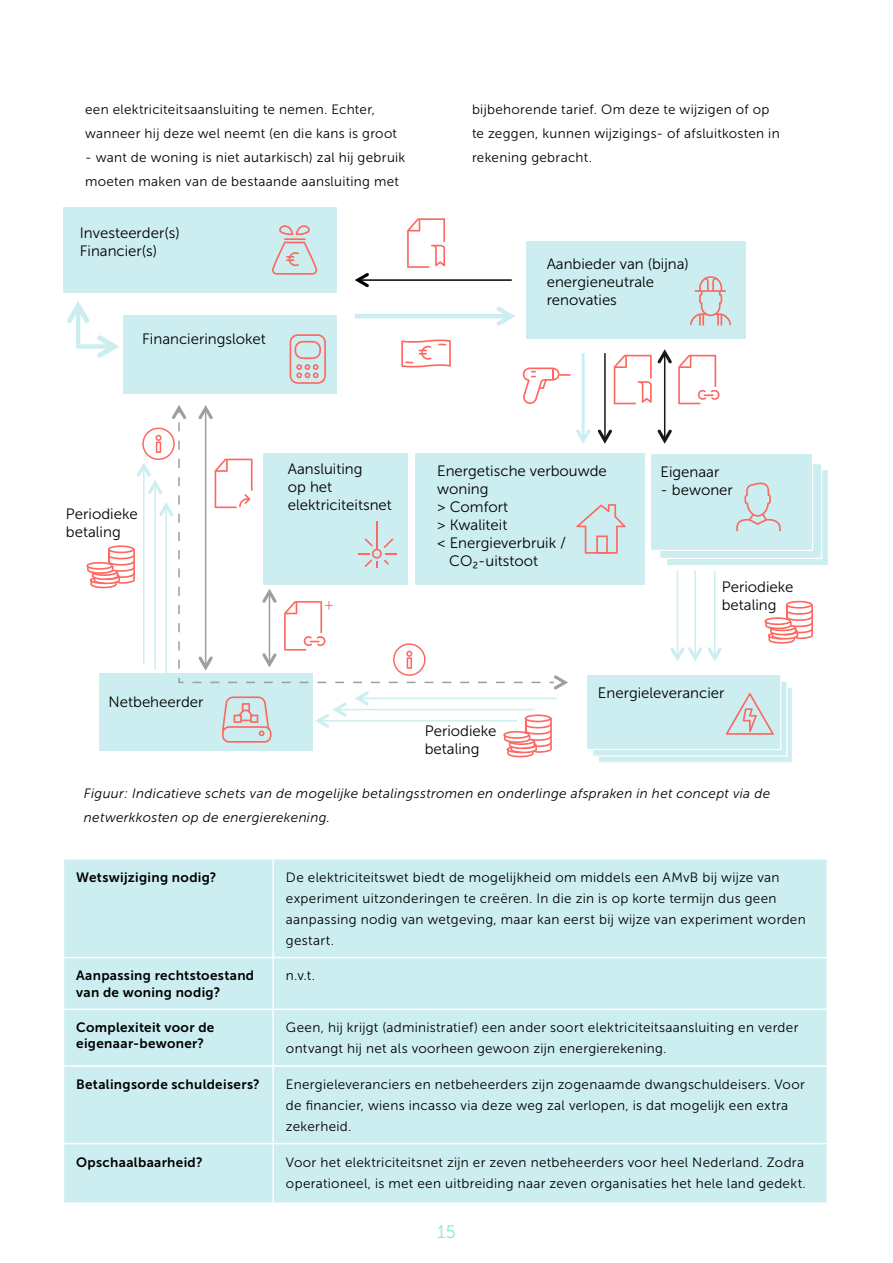
<style>
.page{position:relative;width:893px;height:1263px;background:#fff}
.page>*{position:absolute;margin:0;border:0;box-sizing:border-box;transform-origin:0 0}
.t1{font:18px "Museo Sans 300";color:#83ebd0}
.t2{font:15px/18px "Museo Sans 300";color:#000}
.t3{font:13.5px/21px "Museo Sans 300";letter-spacing:.02em;color:#000}
.t4{font:13.5px/16.2px "Museo Sans 700";letter-spacing:.025em;color:#000}
.t5{font:italic 13.5px/24px "Museo Sans 300";letter-spacing:.02em;color:#000}
</style>
<div class="page">
<svg style="left:67px;top:301px;width:52px;height:57px"></svg>
<div style="left:598px;top:687px;width:194px;height:75px;background:#cceef0"></div>
<div style="left:597px;top:686px;width:196px;height:77px;border:1px solid #fff"></div>
<div style="left:593px;top:681px;width:194px;height:75px;background:#cceef0"></div>
<div style="left:592px;top:680px;width:196px;height:77px;border:1px solid #fff"></div>
<div style="left:666px;top:470px;width:162px;height:96px;background:#cceef0"></div>
<div style="left:666px;top:469px;width:163px;height:97px;border:1px solid #fff"></div>
<div style="left:660px;top:464px;width:162px;height:94px;background:#cceef0"></div>
<div style="left:659px;top:463px;width:163px;height:96px;border:1px solid #fff"></div>
<div style="left:123px;top:315px;width:214px;height:79px;background:#cceef0"></div>
<div style="left:650px;top:453px;width:162px;height:97px;background:#cceef0"></div>
<div style="left:650px;top:453px;width:163px;height:98px;border:1px solid #fff"></div>
<div style="left:586px;top:674px;width:195px;height:75px;background:#cceef0"></div>
<div style="left:586px;top:674px;width:195px;height:76px;border:1px solid #fff"></div>
<div style="left:415px;top:453px;width:230px;height:131px;background:#cceef0"></div>
<div style="left:263px;top:453px;width:145px;height:131px;background:#cceef0"></div>
<div style="left:526px;top:242px;width:219px;height:97px;background:#cceef0"></div>
<svg style="left:290px;top:334px;width:36px;height:50px"></svg>
<svg style="left:215px;top:459px;width:38px;height:49px"></svg>
<svg style="left:407px;top:218px;width:38px;height:50px"></svg>
<svg style="left:522px;top:367px;width:49px;height:37px"></svg>
<svg style="left:690px;top:276px;width:41px;height:50px"></svg>
<svg style="left:736px;top:482px;width:45px;height:49px"></svg>
<svg style="left:576px;top:504px;width:50px;height:50px"></svg>
<svg style="left:401px;top:339px;width:50px;height:28px"></svg>
<div style="left:100px;top:674px;width:213px;height:77px;background:#cceef0"></div>
<div style="left:64px;top:207px;width:273px;height:86px;background:#cceef0"></div>
<svg style="left:272px;top:242px;width:45px;height:33px"></svg>
<hr style="left:284px;top:238px;width:22px;height:2px;background:#fd6860">
<svg style="left:279px;top:225px;width:31px;height:10px"></svg>
<svg style="left:764px;top:601px;width:49px;height:43px"></svg>
<svg style="left:678px;top:355px;width:42px;height:49px"></svg>
<svg style="left:358px;top:521px;width:38px;height:47px"></svg>
<svg style="left:726px;top:693px;width:48px;height:42px"></svg>
<svg style="left:355px;top:273px;width:14px;height:14px"></svg>
<hr style="left:359px;top:279px;width:153px;height:2px;background:#000">
<svg style="left:496px;top:307px;width:19px;height:19px"></svg>
<hr style="left:355px;top:314px;width:152px;height:4px;background:#cceef0">
<svg style="left:576px;top:429px;width:14px;height:15px"></svg>
<hr style="left:582px;top:353px;width:3px;height:86px;background:#cceef0">
<hr style="left:677px;top:571px;width:1px;height:86px;background:#cceef0">
<hr style="left:694px;top:571px;width:2px;height:86px;background:#cceef0">
<svg style="left:670px;top:647px;width:52px;height:14px"></svg>
<hr style="left:714px;top:571px;width:1px;height:86px;background:#cceef0">
<svg style="left:598px;top:429px;width:14px;height:15px"></svg>
<hr style="left:604px;top:353px;width:2px;height:86px;background:#1a171b">
<svg style="left:657px;top:429px;width:15px;height:15px"></svg>
<svg style="left:614px;top:349px;width:58px;height:55px"></svg>
<hr style="left:664px;top:353px;width:1px;height:86px;background:#1a171b">
<svg style="left:198px;top:405px;width:15px;height:14px"></svg>
<hr style="left:205px;top:409px;width:1px;height:256px;background:#9c9e9f">
<svg style="left:86px;top:405px;width:100px;height:279px"></svg>
<svg style="left:192px;top:589px;width:376px;height:168px"></svg>
<div style="left:407px;top:657px;width:5px;height:12px;border:2px solid #fd6860"></div>
<div style="left:142px;top:427px;width:33px;height:33px;border:2px solid #fd6860;border-radius:50%"></div>
<div style="left:155px;top:435px;width:7px;height:6px;border:2px solid #fd6860;border-radius:50%"></div>
<div style="left:156px;top:441px;width:5px;height:12px;border:2px solid #fd6860"></div>
<div style="left:64px;top:860px;width:763px;height:342px;background:#cceef0"></div>
<hr style="left:272px;top:860px;width:2px;height:97px;background:#fff">
<hr style="left:63px;top:957px;width:210px;height:1px;background:#fff">
<hr style="left:273px;top:957px;width:555px;height:1px;background:#fff">
<hr style="left:272px;top:958px;width:2px;height:50px;background:#fff">
<hr style="left:63px;top:1008px;width:210px;height:2px;background:#fff">
<hr style="left:273px;top:1008px;width:555px;height:2px;background:#fff">
<hr style="left:272px;top:1010px;width:2px;height:55px;background:#fff">
<hr style="left:63px;top:1065px;width:210px;height:2px;background:#fff">
<hr style="left:273px;top:1065px;width:555px;height:2px;background:#fff">
<hr style="left:272px;top:1067px;width:2px;height:76px;background:#fff">
<hr style="left:63px;top:1143px;width:210px;height:1px;background:#fff">
<hr style="left:273px;top:1143px;width:555px;height:1px;background:#fff">
<hr style="left:272px;top:1144px;width:2px;height:58px;background:#fff">
<p class="t3" style="left:85px;top:97px;width:314px;line-height:24px">een elektriciteitsaansluiting te nemen. Echter, wanneer hij deze wel neemt (en die kans is groot</p>
<p class="t3" style="left:85px;top:145px;width:322px;line-height:24px">- want de woning is niet autarkisch) zal hij gebruik moeten maken van de bestaande aansluiting met</p>
<p class="t2" style="left:80px;top:224px;width:101px">Investeerder(s)<br>Financier(s)</p>
<p class="t2" style="left:142px;top:330px;width:125px">Financieringsloket</p>
<p class="t3" style="left:472px;top:97px;width:309px;line-height:24px">bijbehorende tarief. Om deze te wijzigen of op te zeggen, kunnen wijzigings- of afsluitkosten in rekening gebracht.</p>
<p class="t2" style="left:547px;top:255px;width:144px">Aanbieder van (bijna) energieneutrale renovaties</p>
<p class="t2" style="left:66px;top:504px;width:73px">Periodieke betaling</p>
<p class="t2" style="left:109px;top:693px;width:96px">Netbeheerder</p>
<p class="t2" style="left:288px;top:460px;width:106px">Aansluiting<br>op het elektriciteitsnet</p>
<p class="t2" style="left:437px;top:462px;width:171px">Energetische verbouwde</p>
<p class="t2" style="left:437px;top:480px;width:53px">woning</p>
<p class="t2" style="left:437px;top:498px;width:72px">&gt; Comfort</p>
<p class="t2" style="left:437px;top:516px;width:72px">&gt; Kwaliteit</p>
<p class="t2" style="left:437px;top:534px;width:130px">&lt; Energieverbruik /</p>
<p class="t2" style="left:449px;top:552px;width:90px">CO₂-uitstoot</p>
<p class="t2" style="left:660px;top:463px;width:60px">Eigenaar</p>
<p class="t2" style="left:660px;top:481px;width:74px">- bewoner</p>
<p class="t2" style="left:722px;top:578px;width:73px">Periodieke betaling</p>
<p class="t2" style="left:425px;top:722px;width:73px">Periodieke betaling</p>
<p class="t2" style="left:598px;top:684px;width:128px">Energieleverancier</p>
<p class="t5" style="left:84px;top:781px;width:688px">Figuur: Indicatieve schets van de mogelijke betalingsstromen en onderlinge afspraken in het concept via de netwerkkosten op de energierekening.</p>
<p class="t4" style="left:76px;top:869px;width:142px">Wetswijziging nodig?</p>
<p class="t3" style="left:286px;top:867px;width:521px">De elektriciteitswet biedt de mogelijkheid om middels een AMvB bij wijze van experiment uitzonderingen te creëren. In die zin is op korte termijn dus geen aanpassing nodig van wetgeving, maar kan eerst bij wijze van experiment worden gestart.</p>
<p class="t4" style="left:76px;top:968px;width:179px">Aanpassing rechtstoestand van de woning nodig?</p>
<p class="t3" style="left:286px;top:965px;width:31px">n.v.t.</p>
<p class="t4" style="left:76px;top:1019px;width:140px">Complexiteit voor de eigenaar-bewoner?</p>
<p class="t3" style="left:286px;top:1017px;width:514px">Geen, hij krijgt (administratief) een ander soort elektriciteitsaansluiting en verder ontvangt hij net als voorheen gewoon zijn energierekening.</p>
<p class="t4" style="left:76px;top:1076px;width:185px">Betalingsorde schuldeisers?</p>
<p class="t3" style="left:286px;top:1074px;width:520px">Energieleveranciers en netbeheerders zijn zogenaamde dwangschuldeisers. Voor de financier, wiens incasso via deze weg zal verlopen, is dat mogelijk een extra zekerheid.</p>
<p class="t4" style="left:76px;top:1154px;width:128px">Opschaalbaarheid?</p>
<p class="t3" style="left:286px;top:1151px;width:521px">Voor het elektriciteitsnet zijn er zeven netbeheerders voor heel Nederland. Zodra operationeel, is met een uitbreiding naar zeven organisaties het hele land gedekt.</p>
<h1 class="t1" style="left:437px;top:1222px;width:20px">15</h1>
</div>
